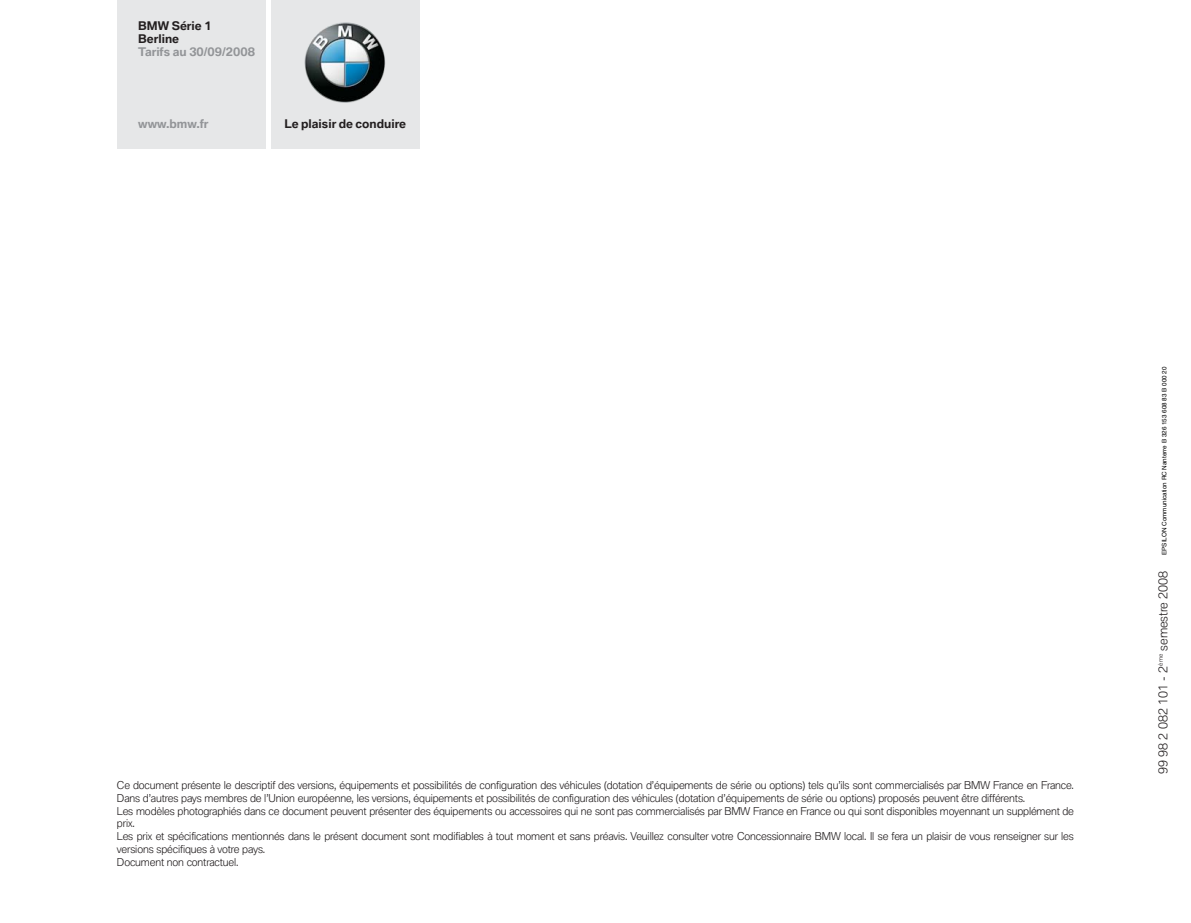
<style>
.page{position:relative;width:1191px;height:923px;background:#fff}
.page>*{position:absolute;margin:0;border:0;box-sizing:border-box;transform-origin:0 0}
.t1{font:300 12px "BMW Type";color:#231f20}
.t2{font:700 11.55px/12.9px "BMW Type";color:#231f20}
.t3{font:700 11.55px "BMW Type";color:#939598}
.t4{font:300 10.5px/12.8px "BMW Type";letter-spacing:-.01em;color:#231f20}
.t5{font:6.3px "Helvetica";color:#000}
</style>
<div class="page">
<div style="left:271px;top:0;width:149px;height:149px;background:#e6e7e8"></div>
<img style="left:304px;top:22px;width:82px;height:81px">
<div style="left:117px;top:0;width:149px;height:149px;background:#e6e7e8"></div>
<p class="t2" style="left:138px;top:21px;width:75px">BMW Série 1<br>Berline</p>
<p class="t3" style="left:138px;top:47px;width:118px">Tarifs au 30/09/2008</p>
<p class="t3" style="left:138px;top:119px;width:72px">www.bmw.fr</p>
<p class="t2" style="left:284px;top:118px;width:123px">Le plaisir de conduire</p>
<p class="t4" style="left:117px;top:779px;width:958px">Ce document présente le descriptif des versions, équipements et possibilités de configuration des véhicules (dotation d’équipements de série ou options) tels qu’ils sont commercialisés par BMW France en France.<br>Dans d’autres pays membres de l’Union européenne, les versions, équipements et possibilités de configuration des véhicules (dotation d’équipements de série ou options) proposés peuvent être différents.<br>Les modèles photographiés dans ce document peuvent présenter des équipements ou accessoires qui ne sont pas commercialisés par BMW France en France ou qui sont disponibles moyennant un supplément de prix.<br>Les prix et spécifications mentionnés dans le présent document sont modifiables à tout moment et sans préavis. Veuillez consulter votre Concessionnaire BMW local. Il se fera un plaisir de vous renseigner sur les versions spécifiques à votre pays.<br>Document non contractuel.</p>
<p class="t5" style="left:1162px;top:555px;width:190px;rotate:-90deg">EPSILON Communication RC Nanterre B 326 153 608 83 B 000 20</p>
<p class="t1" style="left:1158px;top:774px;width:205px;rotate:-90deg">99 98 2 082 101 - 2<sup>ème</sup> semestre 2008</p>
</div>
